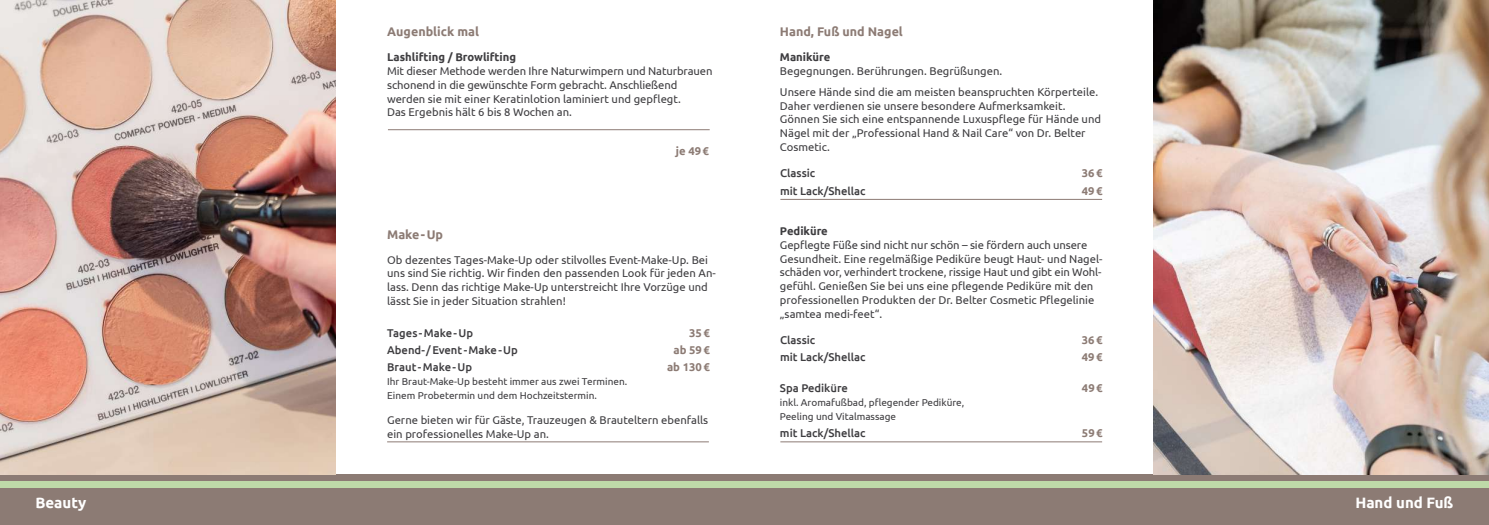
<style>
.page{position:relative;width:1489px;height:525px;background:#fff}
.page>*{position:absolute;margin:0;border:0;box-sizing:border-box;transform-origin:0 0}
.t1{font:700 15px "Ubuntu";color:#fff}
.t2{font:700 12.5px "Ubuntu";color:#8c7b74}
.t3{font:11.25px/13.8px "Ubuntu";color:#3e3d40}
.t4{font:500 11.25px/17.2px "Ubuntu";color:#3e3d40}
.t5{font:700 11.25px "Ubuntu";color:#3e3d40}
.t6{font:700 11.25px/17.2px "Ubuntu";color:#8c7b74}
.t7{font:10px/13.8px "Ubuntu";color:#3e3d40}
</style>
<div class="page">
<div style="left:737px;top:487px;width:751px;height:37px;background:#8c7b74"></div>
<div style="left:737px;top:474px;width:751px;height:6px;background:#8c7b74"></div>
<div style="left:737px;top:480px;width:751px;height:7px;background:#bedaa8"></div>
<div style="left:0;top:487px;width:751px;height:37px;background:#8c7b74"></div>
<div style="left:0;top:474px;width:751px;height:6px;background:#8c7b74"></div>
<div style="left:0;top:480px;width:751px;height:7px;background:#bedaa8"></div>
<img style="left:1153px;top:0;width:335px;height:474px">
<img style="left:0;top:0;width:335px;height:474px">
<hr style="left:780px;top:199px;width:322px;height:1px;background:#8c7b74">
<hr style="left:387px;top:441px;width:322px;height:1px;background:#8c7b74">
<hr style="left:388px;top:129px;width:321px;height:1px;background:#8c7b74">
<hr style="left:780px;top:441px;width:322px;height:1px;background:#8c7b74">
<p class="t2" style="left:387px;top:24px;width:93px">Augenblick mal</p>
<p class="t5" style="left:387px;top:50px;width:131px">Lashlifting / Browlifting</p>
<p class="t3" style="left:387px;top:64px;width:327px">Mit dieser Methode werden Ihre Naturwimpern und Naturbrauen schonend in die gewünschte Form gebracht. Anschließend werden sie mit einer Keratinlotion laminiert und gepflegt.<br>Das Ergebnis hält 6 bis 8 Wochen an.</p>
<p class="t2" style="left:387px;top:226px;width:57px">Make-Up</p>
<p class="t6" style="left:676px;top:142px;width:35px">je 49€</p>
<p class="t3" style="left:387px;top:252px;width:330px">Ob dezentes Tages-Make-Up oder stilvolles Event-Make-Up. Bei uns sind Sie richtig. Wir finden den passenden Look für jeden An&shy;lass. Denn das richtige Make-Up unterstreicht Ihre Vorzüge und lässt Sie in jeder Situation strahlen!</p>
<p class="t4" style="left:387px;top:323px;width:132px">Tages-Make-Up<br>Abend-/Event-Make-Up<br>Braut-Make-Up</p>
<p class="t7" style="left:387px;top:374px;width:241px">Ihr Braut-Make-Up besteht immer aus zwei Terminen.<br>Einem Probetermin und dem Hochzeitstermin.</p>
<p class="t6" style="left:667px;top:323px;width:44px;text-align:right">35€<br>ab 59€ ab 130€</p>
<p class="t3" style="left:387px;top:412px;width:322px">Gerne bieten wir für Gäste, Trauzeugen &amp; Brauteltern ebenfalls ein professionelles Make-Up an.</p>
<p class="t2" style="left:780px;top:24px;width:124px">Hand, Fuß und Nagel</p>
<p class="t5" style="left:780px;top:50px;width:52px">Maniküre</p>
<p class="t3" style="left:780px;top:60px;width:320px;line-height:20.9px">Begegnungen. Berührungen. Begrüßungen.<br>Unsere Hände sind die am meisten beanspruchten Körperteile.</p>
<p class="t3" style="left:780px;top:98px;width:323px">Daher verdienen sie unsere besondere Aufmerksamkeit.<br>Gönnen Sie sich eine entspannende Luxuspflege für Hände und Nägel mit der „Professional Hand &amp; Nail Care“ von Dr. Belter Cosmetic.</p>
<p class="t4" style="left:780px;top:164px;width:87px">Classic<br>mit Lack/Shellac</p>
<p class="t6" style="left:1081px;top:164px;width:22px">36€<br>49€</p>
<p class="t5" style="left:780px;top:224px;width:49px">Pediküre</p>
<p class="t3" style="left:780px;top:237px;width:324px">Gepflegte Füße sind nicht nur schön – sie fördern auch unsere Gesundheit. Eine regelmäßige Pediküre beugt Haut- und Nagel&shy;schäden vor, verhindert trockene, rissige Haut und gibt ein Wohl&shy;gefühl. Genießen Sie bei uns eine pflegende Pediküre mit den professionellen Produkten der Dr. Belter Cosmetic Pflegelinie „samtea medi-feet“.</p>
<p class="t4" style="left:780px;top:331px;width:87px">Classic<br>mit Lack/Shellac</p>
<p class="t4" style="left:780px;top:379px;width:70px">Spa Pediküre</p>
<p class="t7" style="left:780px;top:395px;width:186px">inkl. Aromafußbad, pflegender Pediküre,<br>Peeling und Vitalmassage</p>
<p class="t4" style="left:780px;top:424px;width:87px">mit Lack/Shellac</p>
<p class="t6" style="left:1081px;top:331px;width:22px">36€<br>49€</p>
<p class="t6" style="left:1081px;top:379px;width:22px">49€</p>
<p class="t6" style="left:1081px;top:424px;width:22px">59€</p>
<h1 class="t1" style="left:35px;top:493px;width:52px">Beauty</h1>
<h1 class="t1" style="left:1355px;top:493px;width:100px">Hand und Fuß</h1>
</div>
